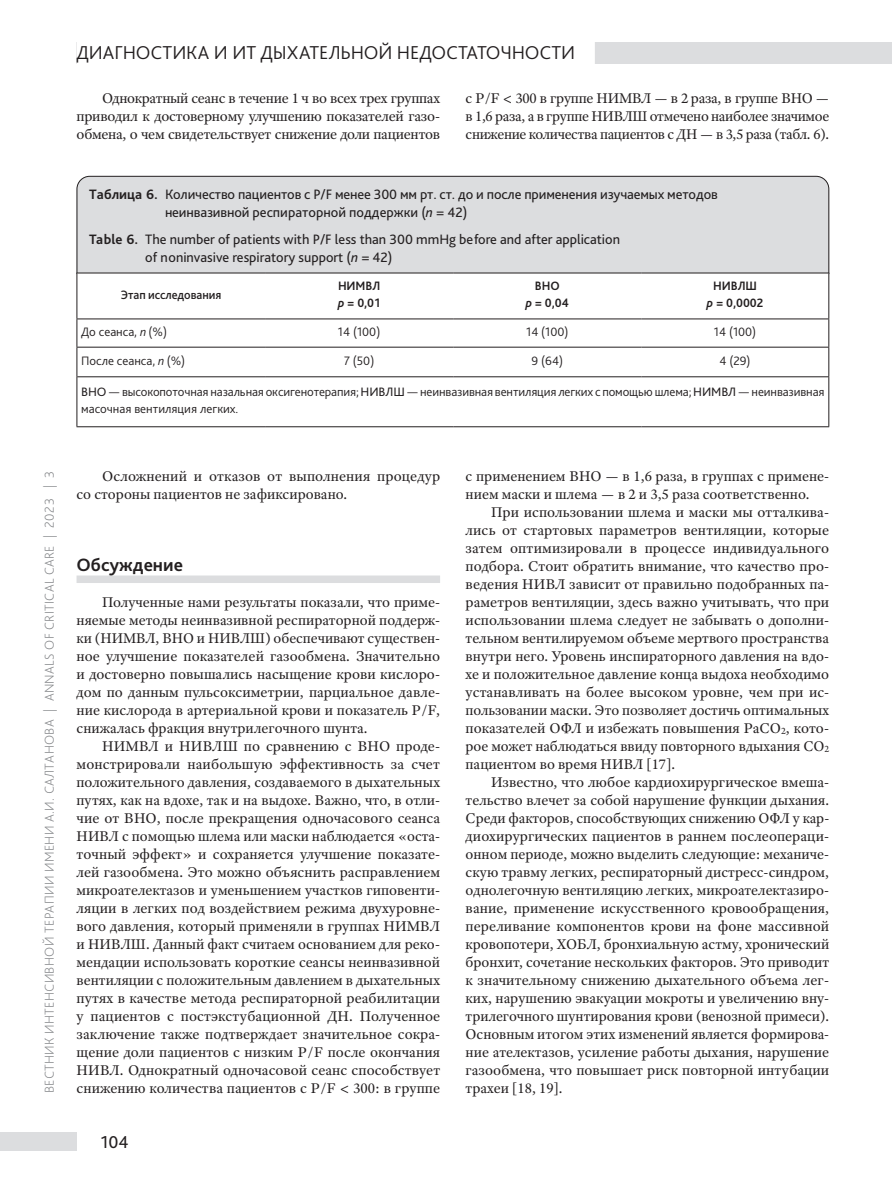
<style>
.page{position:relative;width:893px;height:1191px;background:#fff}
.page>*{position:absolute;margin:0;border:0;box-sizing:border-box;transform-origin:0 0}
.t1{font:300 19.5px "Bliss Pro";letter-spacing:-.005em;color:#231f20}
.Заголовок1{font:700 18.75px "Bliss Pro";color:#231f20}
.t2{font:18px "Bliss Pro";color:#231f20}
.Основной_текст{font:15px/18px "Adobe Text Pro";color:#231f20;text-align:justify}
.Таблица_ИмяRU{font:14.25px/18px "Bliss Pro";letter-spacing:-.01em;color:#231f20}
.Таблица_ИмяEN{font:14.25px/18px "Bliss Pro";color:#231f20}
.t3{font:200 13.5px "Bliss Pro";letter-spacing:.025em;color:#808285}
.Экспликация__таблица{font:300 12.75px/16.5px "Bliss Pro";letter-spacing:-.01em;color:#231f20}
.Таблица_текст__C{font:300 12.75px "Bliss Pro";color:#231f20}
.Таблица_Шапка{font:700 12.75px "Bliss Pro";letter-spacing:-.005em;color:#231f20;scale:.95 1}
.Таблица_текст__L{font:300 12.75px "Bliss Pro";color:#231f20}
.Таблица_Шапка-2{font:500 12.75px "Bliss Pro";letter-spacing:-.005em;color:#231f20;scale:.95 1}
.s1{font-weight:700}
.s2{font-style:italic}
.s3{font-weight:400}
.s4{font-size:9.75px}
</style>
<div class="page">
<div style="left:0;top:1132px;width:77px;height:18px;background:#dcdddf"></div>
<div style="left:77px;top:44px;width:815px;height:20px;background:#dcdddf"></div>
<div style="left:77px;top:42px;width:815px;height:20px;background:#dcdddf"></div>
<div style="left:77px;top:36px;width:518px;height:45px;background:#fff"></div>
<div style="left:76px;top:175px;width:754px;height:100px;background:#dcdddf"></div>
<svg style="left:78px;top:274px;width:750px;height:104px"></svg>
<hr style="left:77px;top:347px;width:188px;height:1px;background:#231f20">
<hr style="left:265px;top:347px;width:188px;height:1px;background:#231f20">
<hr style="left:453px;top:347px;width:188px;height:1px;background:#231f20">
<hr style="left:641px;top:347px;width:188px;height:1px;background:#231f20">
<hr style="left:77px;top:318px;width:188px;height:1px;background:#231f20">
<hr style="left:77px;top:376px;width:188px;height:1px;background:#231f20">
<hr style="left:265px;top:318px;width:188px;height:1px;background:#231f20">
<hr style="left:453px;top:318px;width:188px;height:1px;background:#231f20">
<hr style="left:641px;top:318px;width:188px;height:1px;background:#231f20">
<hr style="left:265px;top:376px;width:188px;height:1px;background:#231f20">
<hr style="left:453px;top:376px;width:188px;height:1px;background:#231f20">
<hr style="left:641px;top:376px;width:188px;height:1px;background:#231f20">
<hr style="left:77px;top:273px;width:188px;height:1px;background:#231f20">
<hr style="left:77px;top:273px;width:1px;height:45px;background:#231f20">
<hr style="left:265px;top:273px;width:188px;height:1px;background:#231f20">
<hr style="left:453px;top:273px;width:188px;height:1px;background:#231f20">
<hr style="left:641px;top:273px;width:188px;height:1px;background:#231f20">
<hr style="left:828px;top:273px;width:1px;height:45px;background:#231f20">
<svg style="left:77px;top:319px;width:1px;height:28px"></svg>
<hr style="left:77px;top:347px;width:1px;height:30px;background:#231f20">
<svg style="left:828px;top:319px;width:1px;height:57px"></svg>
<hr style="left:77px;top:377px;width:1px;height:49px;background:#231f20">
<hr style="left:828px;top:377px;width:1px;height:49px;background:#231f20">
<hr style="left:77px;top:426px;width:188px;height:1px;background:#231f20">
<hr style="left:265px;top:426px;width:188px;height:1px;background:#231f20">
<hr style="left:453px;top:426px;width:188px;height:1px;background:#231f20">
<hr style="left:641px;top:426px;width:188px;height:1px;background:#231f20">
<div style="left:77px;top:575px;width:363px;height:8px;background:#dcdddf"></div>
<h1 class="t1" style="left:77px;top:40px;width:500px">ДИАГНОСТИКА И ИТ ДЫХАТЕЛЬНОЙ НЕДОСТАТОЧНОСТИ</h1>
<p class="Основной_текст" style="left:77px;top:89px;width:365px;text-indent:26px">Однократный сеанс в течение 1 ч во всех трех группах приводил к достоверному улучшению показателей газо&shy;обмена, о чем свидетельствует снижение доли пациентов</p>
<p class="Основной_текст" style="left:466px;top:89px;width:365px">с P/F &lt; 300 в группе НИМВЛ — в 2 раза, в группе ВНО — в 1,6 раза, а в группе НИВЛШ отмечено наиболее значимое снижение количества пациентов с ДН — в 3,5 раза (табл. 6).</p>
<p class="Таблица_ИмяRU" style="left:165px;top:185px;width:554px;text-indent:-76px"><span class="s1">Таблица 6.</span> Количество пациентов с P/F менее 300 мм рт. ст. до и после применения изучаемых методов неинвазивной респираторной поддержки (<span class="s2">n</span> = 42)</p>
<p class="Таблица_ИмяEN" style="left:145px;top:230px;width:476px;text-indent:-56px"><span class="s1">Table 6.</span> The number of patients with P/F less than 300 mmHg before and after application of noninvasive respiratory support (<span class="s2">n</span> = 42)</p>
<p class="Таблица_Шапка-2" style="left:121px;top:286px;width:107px">Этап исследования</p>
<p class="Таблица_Шапка" style="left:535px;top:278px;width:28px">ВНО</p>
<p class="Таблица_Шапка" style="left:526px;top:295px;width:47px"><span class="s2">p</span> = 0,04</p>
<p class="Таблица_Шапка" style="left:338px;top:278px;width:46px">НИМВЛ</p>
<p class="Таблица_Шапка" style="left:338px;top:295px;width:46px"><span class="s2">p</span> = 0,01</p>
<p class="Таблица_Шапка" style="left:713px;top:278px;width:48px">НИВЛШ</p>
<p class="Таблица_Шапка" style="left:707px;top:295px;width:61px"><span class="s2">p</span> = 0,0002</p>
<p class="Таблица_текст__L" style="left:81px;top:324px;width:87px">До сеанса, <span class="s2">n</span> (%)</p>
<p class="Таблица_текст__C" style="left:338px;top:324px;width:44px">14 (100)</p>
<p class="Таблица_текст__C" style="left:526px;top:324px;width:44px">14 (100)</p>
<p class="Таблица_текст__C" style="left:714px;top:324px;width:44px">14 (100)</p>
<p class="Таблица_текст__L" style="left:81px;top:353px;width:106px">После сеанса, <span class="s2">n</span> (%)</p>
<p class="Таблица_текст__C" style="left:344px;top:353px;width:32px">7 (50)</p>
<p class="Таблица_текст__C" style="left:532px;top:353px;width:33px">9 (64)</p>
<p class="Таблица_текст__C" style="left:720px;top:353px;width:32px">4 (29)</p>
<p class="Экспликация__таблица" style="left:81px;top:383px;width:745px"><span class="s3">ВНО</span> — высокопоточная назальная оксигенотерапия; <span class="s3">НИВЛШ</span> — неинвазивная вентиляция легких с помощью шлема; <span class="s3">НИМВЛ</span> — неинвазивная масочная вентиляция легких.</p>
<p class="t3" style="left:41px;top:1093px;width:624px;rotate:-90deg">ВЕСТНИК ИНТЕНСИВНОЙ ТЕРАПИИ ИМЕНИ А.И. САЛТАНОВА | ANNALS OF CRITICAL CARE | 2023 | 3</p>
<p class="Основной_текст" style="left:77px;top:467px;width:365px;text-indent:26px">Осложнений и отказов от выполнения процедур со стороны пациентов не зафиксировано.</p>
<p class="Заголовок1" style="left:77px;top:553px;width:108px">Обсуждение</p>
<p class="Основной_текст" style="left:77px;top:593px;width:365px;text-indent:26px">Полученные нами результаты показали, что приме&shy;няемые методы неинвазивной респираторной поддерж&shy;ки (НИМВЛ, ВНО и НИВЛШ) обеспечивают существен&shy;ное улучшение показателей газообмена. Значительно и достоверно повышались насыщение крови кислоро&shy;дом по данным пульсоксиметрии, парциальное давле&shy;ние кислорода в артериальной крови и показатель P/F, снижалась фракция внутрилегочного шунта.</p>
<p class="Основной_текст" style="left:77px;top:737px;width:365px;text-indent:26px">НИМВЛ и НИВЛШ по сравнению с ВНО проде&shy;монстрировали наибольшую эффективность за счет положительного давления, создаваемого в дыхательных путях, как на вдохе, так и на выдохе. Важно, что, в отли&shy;чие от ВНО, после прекращения одночасового сеанса НИВЛ с помощью шлема или маски наблюдается «оста&shy;точный эффект» и сохраняется улучшение показате&shy;лей газообмена. Это можно объяснить расправлением микроателектазов и уменьшением участков гиповенти&shy;ляции в легких под воздействием режима двухуровне&shy;вого давления, который применяли в группах НИМВЛ и НИВЛШ. Данный факт считаем основанием для реко&shy;мендации использовать короткие сеансы неинвазивной вентиляции с положительным давлением в дыхательных путях в качестве метода респираторной реабилитации у пациентов с постэкстубационной ДН. Полученное заключение также подтверждает значительное сокра&shy;щение доли пациентов с низким P/F после окончания НИВЛ. Однократный одночасовой сеанс способствует снижению количества пациентов с P/F &lt; 300: в группе</p>
<p class="t2" style="left:101px;top:1131px;width:29px">104</p>
<p class="Основной_текст" style="left:466px;top:467px;width:365px">с применением ВНО — в 1,6 раза, в группах с примене&shy;нием маски и шлема — в 2 и 3,5 раза соответственно.</p>
<p class="Основной_текст" style="left:466px;top:503px;width:365px;text-indent:26px">При использовании шлема и маски мы отталкива&shy;лись от стартовых параметров вентиляции, которые затем оптимизировали в процессе индивидуального подбора. Стоит обратить внимание, что качество про&shy;ведения НИВЛ зависит от правильно подобранных па&shy;раметров вентиляции, здесь важно учитывать, что при использовании шлема следует не забывать о дополни&shy;тельном вентилируемом объеме мертвого пространства внутри него. Уровень инспираторного давления на вдо&shy;хе и положительное давление конца выдоха необходимо устанавливать на более высоком уровне, чем при ис&shy;пользовании маски. Это позволяет достичь оптимальных показателей ОФЛ и избежать повышения РаСО<span class="s4">2</span>, кото&shy;рое может наблюдаться ввиду повторного вдыхания СО<span class="s4">2 </span>пациентом во время НИВЛ [17].</p>
<p class="Основной_текст" style="left:466px;top:773px;width:365px;text-indent:26px">Известно, что любое кардиохирургическое вмеша&shy;тельство влечет за собой нарушение функции дыхания.<br>Среди факторов, способствующих снижению ОФЛ у кар&shy;диохирургических пациентов в раннем послеопераци&shy;онном периоде, можно выделить следующие: механиче&shy;скую травму легких, респираторный дистресс--синдром, однолегочную вентиляцию легких, микроателектазиро&shy;вание, применение искусственного кровообращения, переливание компонентов крови на фоне массивной кровопотери, ХОБЛ, бронхиальную астму, хронический бронхит, сочетание нескольких факторов. Это приводит к значительному снижению дыхательного объема лег&shy;ких, нарушению эвакуации мокроты и увеличению вну&shy;трилегочного шунтирования крови (венозной примеси).<br>Основным итогом этих изменений является формирова&shy;ние ателектазов, усиление работы дыхания, нарушение газообмена, что повышает риск повторной интубации трахеи [18, 19].</p>
</div>
